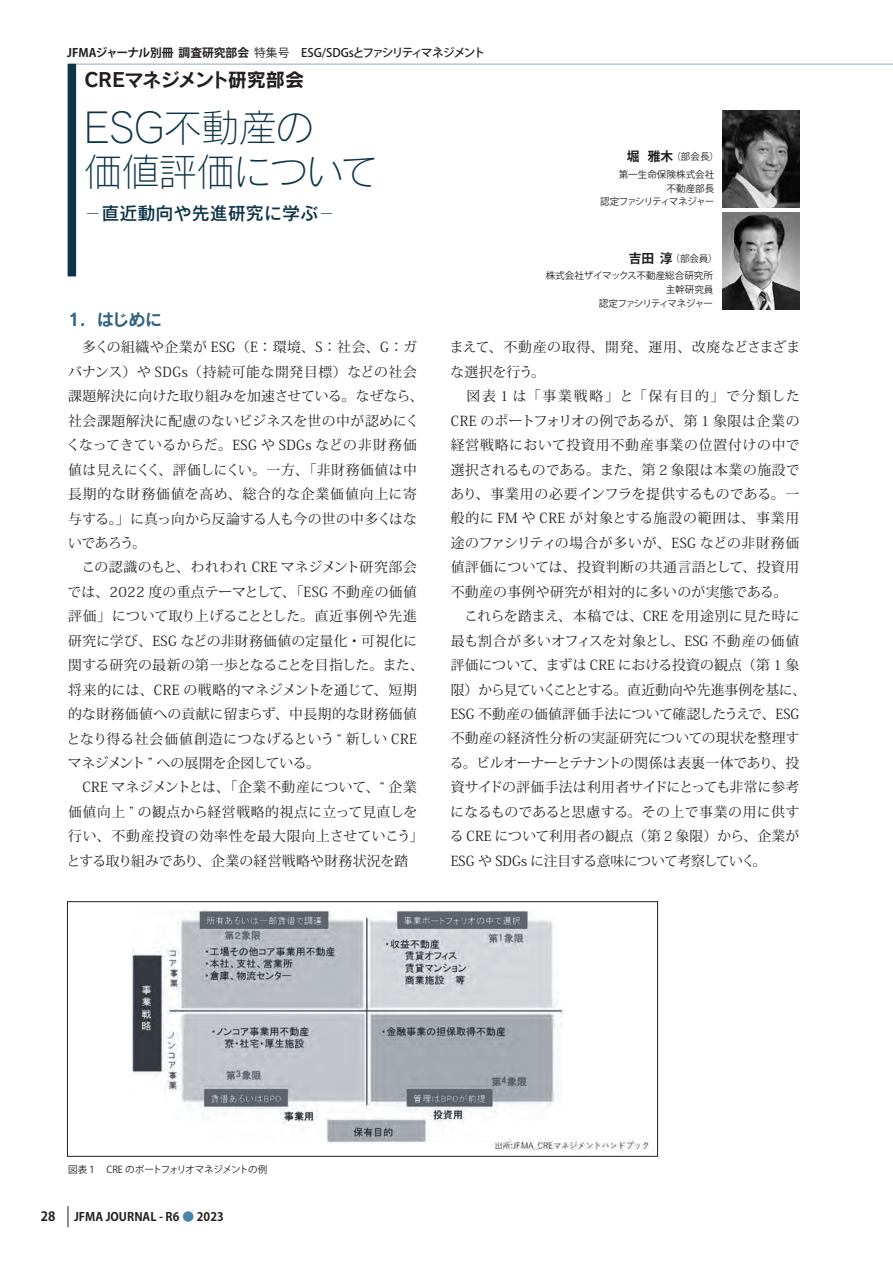
<style>
.page{position:relative;width:893px;height:1263px;background:#fff}
.page>*{position:absolute;margin:0;border:0;box-sizing:border-box;transform-origin:0 0}
.t1{font:38.25px/43.7px "Rodin Pro L";letter-spacing:-.025em;color:#0e3449}
.t2{font:19.2px "Rodin Pro B";letter-spacing:-.035em;color:#231f20}
.t3{font:18px "Rodin Pro DB";color:#0e3449}
.t4{font:16.95px "Rodin Pro B";color:#356381}
.t5{font:13.8px/24.5px "Koz Min Pro";letter-spacing:.02em;color:#231f20}
.t6{font:700 12.75px "Koz Go Pro";color:#231f20}
.t7{font:500 11.7px "Koz Go Pro";letter-spacing:-.115em;color:#231f20}
.t8{font:700 11.7px "Koz Go Pro";color:#231f20}
.t9{font:9.6px/17.5px "Koz Go Pro";letter-spacing:-.01em;color:#231f20}
.t10{font:9.6px/13.8px "Koz Go Pro";letter-spacing:-.065em;color:#231f20;text-align:right}
.t11{font:9.6px "Koz Go Pro";letter-spacing:-.03em;color:#231f20}
.s1{font-weight:700}
.s2{font-weight:400}
.s3{font-size:40.35px}
.s4{font-family:"Rodin Pro L";font-size:16.95px}
.s5{font-weight:700;font-size:12.75px}
.s6{color:#4883a9}
</style>
<div class="page">
<hr style="left:68px;top:64px;width:825px;height:1px;background:#8da9c4">
<svg style="left:68px;top:1206px;width:1px;height:21px"></svg>
<div style="left:68px;top:64px;width:8px;height:212px;background:#0e3449"></div>
<img style="left:723px;top:111px;width:76px;height:97px">
<img style="left:132px;top:910px;width:431px;height:233px">
<div style="left:67px;top:901px;width:591px;height:255px;border:1px solid #231f20"></div>
<img style="left:492px;top:1137px;width:157px;height:15px">
<img style="left:723px;top:213px;width:76px;height:96px">
<p class="t7" style="left:67px;top:45px;width:419px"><span class="s1">JFMAジャーナル別冊 調査研究部会</span> <span class="s2">特集号</span> ESG/SDGsとファシリティマネジメント</p>
<h2 class="t2" style="left:84px;top:67px;width:221px">CREマネジメント研究部会</h2>
<h1 class="t1" style="left:84px;top:105px;width:297px"><span class="s3">ESG</span>不動産の<br>価値評価について</h1>
<h3 class="t3" style="left:84px;top:201px;width:252px"><span class="s4">－</span>直近動向や先進研究に学ぶ<span class="s4">－</span></h3>
<p class="t9" style="left:619px;top:148px;width:102px;text-indent:8px"><span class="s5">堀 雅木</span> （部会長）第一生命保険株式会社</p>
<p class="t10" style="left:600px;top:181px;width:116px">不動産部長<br>認定ファシリティマネジャー</p>
<p class="t9" style="left:546px;top:250px;width:174px;text-indent:83px"><span class="s5">吉田 淳</span> （部会員）株式会社ザイマックス不動産総合研究所</p>
<p class="t10" style="left:599px;top:283px;width:116px">主幹研究員<br>認定ファシリティマネジャー</p>
<p class="t4" style="left:68px;top:309px;width:96px">1．はじめに</p>
<p class="t5" style="left:67px;top:335px;width:358px">　多くの組織や企業が ESG（E：環境、S：社会、G：ガバナンス）や SDGs（持続可能な開発目標）などの社会課題解決に向けた取り組みを加速させている。なぜなら、社会課題解決に配慮のないビジネスを世の中が認めにくくなってきているからだ。ESG や SDGs などの非財務価値は見えにくく、評価しにくい。一方、「非財務価値は中長期的な財務価値を高め、総合的な企業価値向上に寄与する。」に真っ向から反論する人も今の世の中多くはないであろう。<br>　この認識のもと、われわれ CRE マネジメント研究部会では、2022 度の重点テーマとして、「ESG 不動産の価値評価」について取り上げることとした。直近事例や先進研究に学び、ESG などの非財務価値の定量化・可視化に関する研究の最新の第一歩となることを目指した。また、将来的には、CRE の戦略的マネジメントを通じて、短期的な財務価値への貢献に留まらず、中長期的な財務価値となり得る社会価値創造につなげるという “ 新しい CREマネジメント ” への展開を企図している。<br>　CRE マネジメントとは、「企業不動産について、“ 企業価値向上 ” の観点から経営戦略的視点に立って見直しを行い、不動産投資の効率性を最大限向上させていこう」とする取り組みであり、企業の経営戦略や財務状況を踏</p>
<p class="t5" style="left:450px;top:334px;width:358px">まえて、不動産の取得、開発、運用、改廃などさまざまな選択を行う。<br>　図表 1 は「事業戦略」と「保有目的」で分類した<br>CRE のポートフォリオの例であるが、第１象限は企業の経営戦略において投資用不動産事業の位置付けの中で選択されるものである。また、第２象限は本業の施設であり、事業用の必要インフラを提供するものである。一般的に FM や CRE が対象とする施設の範囲は、事業用途のファシリティの場合が多いが、ESG などの非財務価値評価については、投資判断の共通言語として、投資用不動産の事例や研究が相対的に多いのが実態である。<br>　これらを踏まえ、本稿では、CRE を用途別に見た時に最も割合が多いオフィスを対象とし、ESG 不動産の価値評価について、まずは CRE における投資の観点（第 1 象限）から見ていくこととする。直近動向や先進事例を基に、<br>ESG 不動産の価値評価手法について確認したうえで、ESG不動産の経済性分析の実証研究についての現状を整理する。ビルオーナーとテナントの関係は表裏一体であり、投資サイドの評価手法は利用者サイドにとっても非常に参考になるものであると思慮する。その上で事業の用に供する CRE について利用者の観点（第２象限）から、企業が<br>ESG や SDGs に注目する意味について考察していく。</p>
<p class="t11" style="left:68px;top:1163px;width:201px">図表１　CRE のポートフォリオマネジメントの例</p>
<p class="t6" style="left:41px;top:1208px;width:16px">28</p>
<p class="t8" style="left:74px;top:1209px;width:151px">JFMA JOURNAL - R6 <span class="s6">●</span> 2023</p>
</div>
